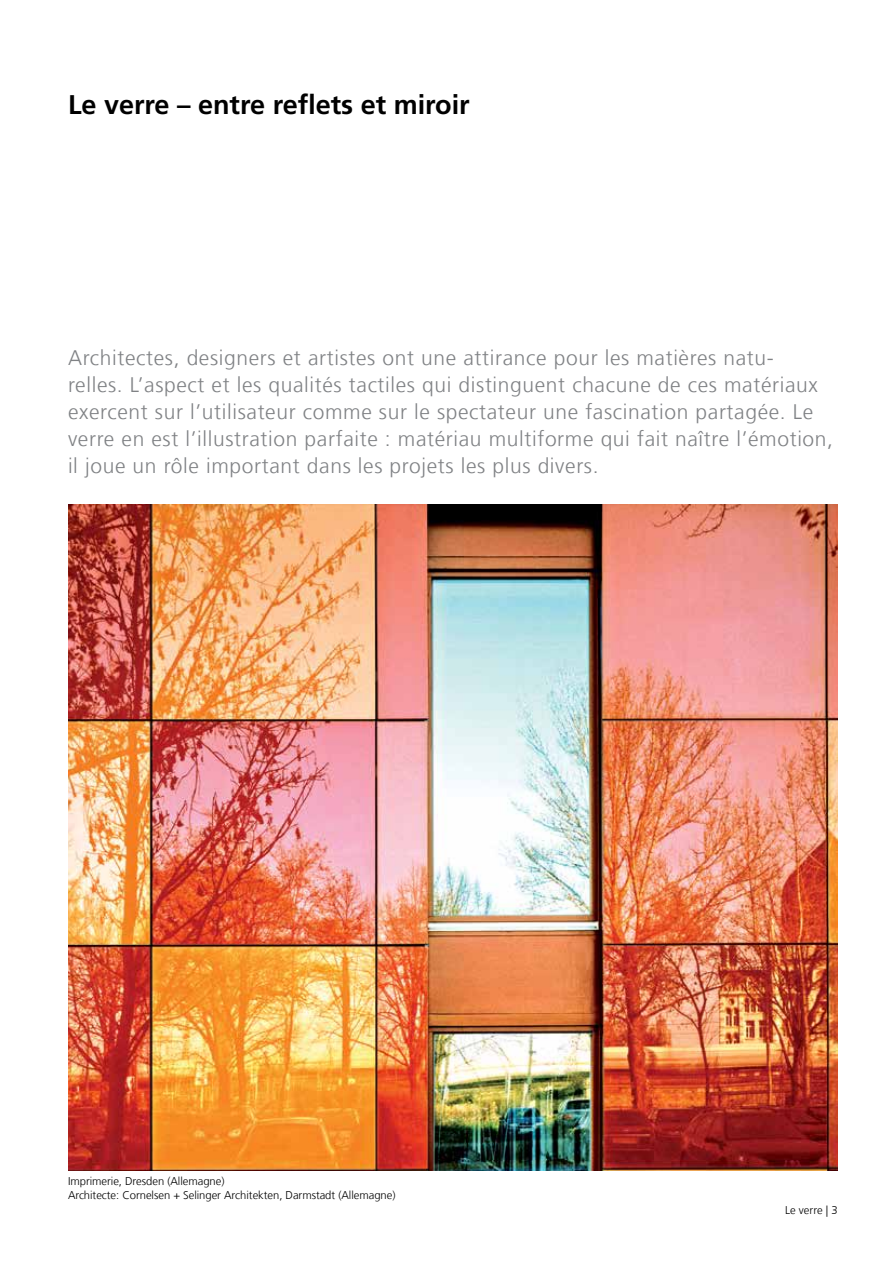
<style>
.page{position:relative;width:893px;height:1263px;background:#fff}
.page>*{position:absolute;margin:0;border:0;box-sizing:border-box;transform-origin:0 0}
.t1{font:700 27px "Sto Frutiger";color:#000}
.t2{font:300 21px/27.2px "Sto Frutiger";letter-spacing:.03em;color:#808285}
.t3{font:300 11.25px/13.5px "Sto Frutiger";letter-spacing:-.005em;color:#000}
</style>
<div class="page">
<img style="left:68px;top:505px;width:770px;height:665px">
<p class="t1" style="left:68px;top:89px;width:403px">Le verre – entre reflets et miroir</p>
<p class="t2" style="left:68px;top:344px;width:766px">Architectes, designers et artistes ont une attirance pour les matières natu&shy;relles. L’aspect et les qualités tactiles qui distinguent chacune de ces matériaux exercent sur l’utilisateur comme sur le spectateur une fascination partagée. Le verre en est l’illustration parfaite : matériau multiforme qui fait naître l’émotion, il joue un rôle important dans les projets les plus divers.</p>
<p class="t3" style="left:68px;top:1174px;width:329px">Imprimerie, Dresden (Allemagne)<br>Architecte: Cornelsen + Selinger Architekten, Darmstadt (Allemagne)</p>
<p class="t3" style="left:785px;top:1203px;width:54px">Le verre | 3</p>
</div>
